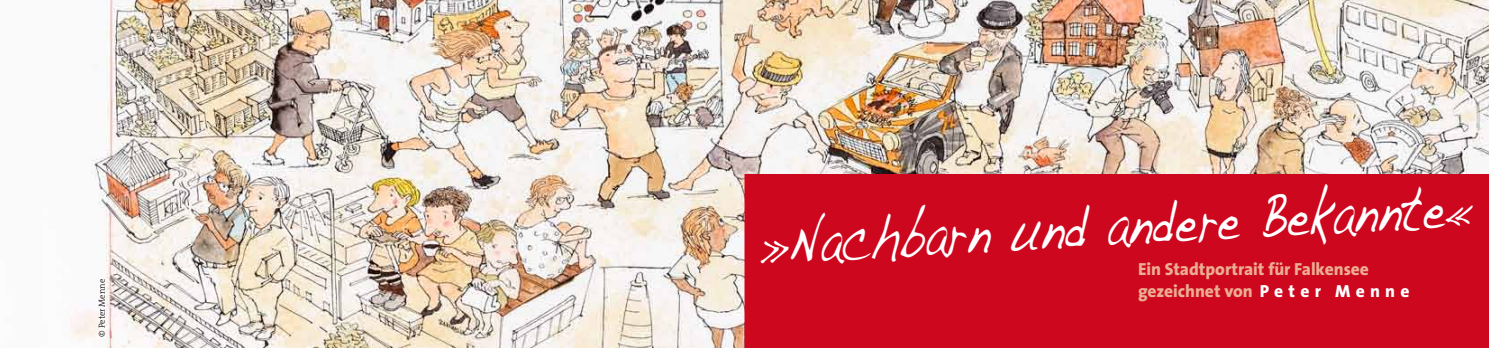
<style>
.page{position:relative;width:1489px;height:348px;background:#fff}
.page>*{position:absolute;margin:0;border:0;box-sizing:border-box;transform-origin:0 0}
.t1{font:65px "Handwriting Dakota";color:#fff;scale:.7 1}
.t2{font:800 17.5px/22.5px "The Sans";letter-spacing:-.005em;color:#ebad93}
.t3{font:300 8.75px "The Serif";color:#000}
.s1{font-size:31.25px}
.s2{color:#fff}
</style>
<div class="page">
<img style="left:70px;top:0;width:1418px;height:347px">
<div style="left:745px;top:174px;width:743px;height:173px;background:#cd071e"></div>
<p class="t3" style="left:95px;top:336px;width:59px;rotate:-90deg">© Peter Menne</p>
<h1 class="t1" style="left:757px;top:203px;width:1020px;rotate:-3deg"><span class="s1">»</span>Nachbarn und andere Bekannte<span class="s1">«</span></h1>
<p class="t2" style="left:1137px;top:256px;width:273px">Ein Stadtportrait für Falkensee gezeichnet von <span class="s2">P e t e r M e n n e</span></p>
</div>
